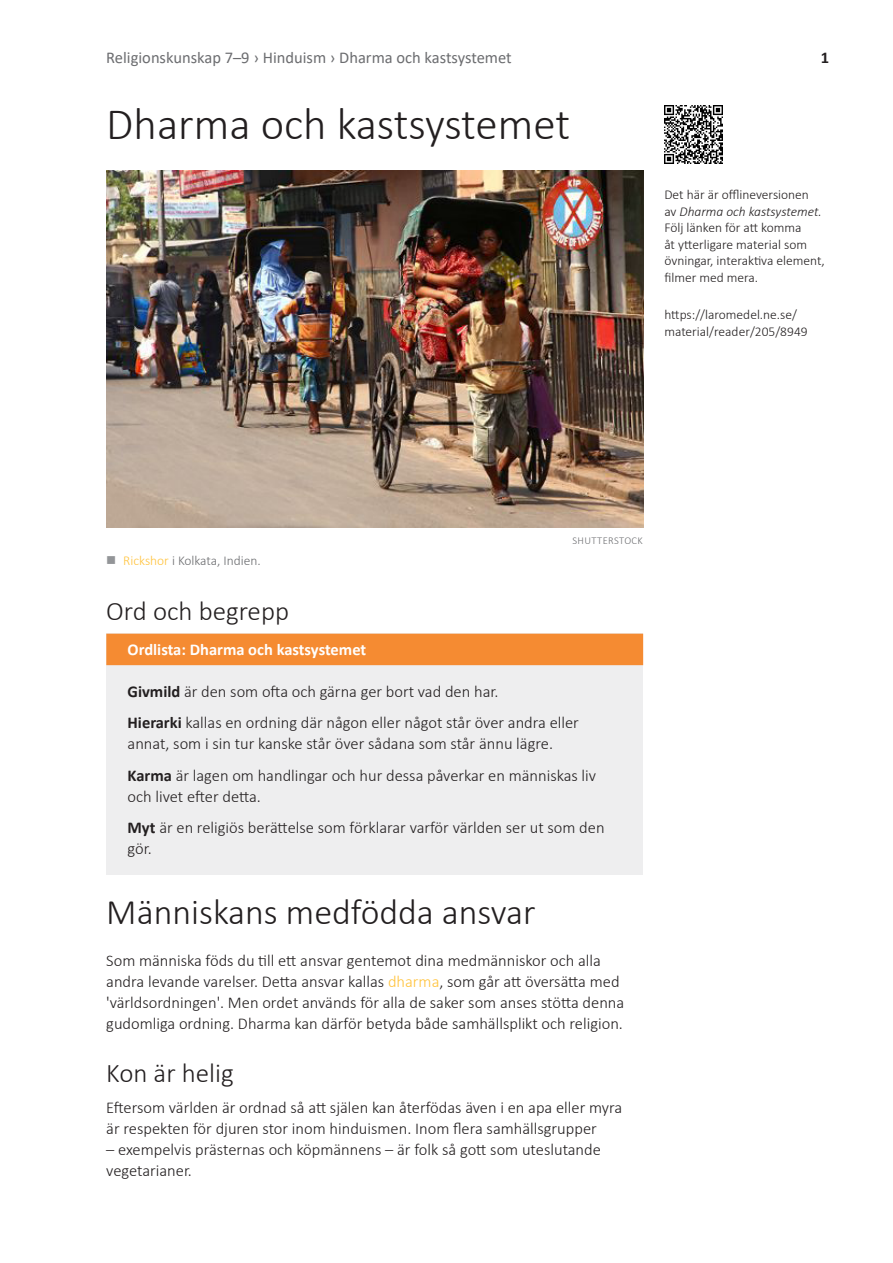
<style>
.page{position:relative;width:893px;height:1263px;background:#fff}
.page>*{position:absolute;margin:0;border:0;box-sizing:border-box;transform-origin:0 0}
.kt{font:300 45px "Calibri";color:#231f20}
.U3{font:300 36px "Calibri";color:#231f20}
.U4{font:300 27px "Calibri";color:#231f20}
.GT{font:300 16.5px/21px "Calibri";color:#231f20}
.Kasten_GT{font:300 16.5px/21px "Calibri";color:#231f20}
.t1{font:16.5px "Calibri";color:#6c6d70}
.Kasten_Titel_Kennfar{font:700 16.5px "Calibri";color:#fff}
.t2{font:700 16.5px "Calibri";color:#231f20}
.Hinweis_QR{font:300 13.5px/16.5px "Calibri";color:#231f20}
.t3{font:300 13.5px "Calibri";color:#6c6d70}
.Quellennachweis{font:300 10.5px "Calibri";letter-spacing:.04em;color:#6c6d70}
.s1{font-style:italic}
.s2{color:#ffc33c}
.s3{font-weight:700}
</style>
<div class="page">
<div style="left:106px;top:634px;width:537px;height:241px;background:#eeeeef"></div>
<div style="left:106px;top:634px;width:537px;height:31px;background:#f58b32"></div>
<img style="left:106px;top:170px;width:537px;height:358px">
<img style="left:664px;top:105px;width:59px;height:58px">
<p class="t1" style="left:106px;top:46px;width:407px">Religionskunskap 7–9 › Hinduism › Dharma och kastsystemet</p>
<p class="t2" style="left:821px;top:46px;width:10px">1</p>
<p class="kt" style="left:106px;top:96px;width:465px">Dharma och kastsystemet</p>
<p class="Hinweis_QR" style="left:664px;top:186px;width:162px">Det här är offlineversionen<br>av <span class="s1">Dharma och kastsystemet.<br></span>Följ länken för att komma<br>åt ytterligare material som övningar, interaktiva element, filmer med mera.</p>
<p class="Hinweis_QR" style="left:664px;top:306px;width:145px">https://laromedel.ne.se/ material/reader/205/8949</p>
<p class="t3" style="left:123px;top:552px;width:139px"><span class="s2">Rickshor</span> i Kolkata, Indien.</p>
<p class="Quellennachweis" style="left:572px;top:534px;width:72px">SHUTTERSTOCK</p>
<p class="U4" style="left:106px;top:594px;width:184px">Ord och begrepp</p>
<p class="Kasten_Titel_Kennfar" style="left:128px;top:637px;width:240px">Ordlista: Dharma och kastsystemet</p>
<p class="Kasten_GT" style="left:128px;top:680px;width:372px"><span class="s3">Givmild</span> är den som ofta och gärna ger bort vad den har.</p>
<p class="Kasten_GT" style="left:128px;top:712px;width:453px"><span class="s3">Hierarki</span> kallas en ordning där någon eller något står över andra eller annat, som i sin tur kanske står över sådana som står ännu lägre.</p>
<p class="Kasten_GT" style="left:128px;top:764px;width:470px"><span class="s3">Karma</span> är lagen om handlingar och hur dessa påverkar en människas liv och livet efter detta.</p>
<p class="Kasten_GT" style="left:128px;top:817px;width:479px"><span class="s3">Myt</span> är en religiös berättelse som förklarar varför världen ser ut som den gör.</p>
<p class="U3" style="left:106px;top:890px;width:431px">Människans medfödda ansvar</p>
<p class="GT" style="left:106px;top:950px;width:519px">Som människa föds du till ett ansvar gentemot dina medmänniskor och alla andra levande varelser. Detta ansvar kallas <span class="s2">dharma</span>, som går att översätta med 'världsordningen'. Men ordet används för alla de saker som anses stötta denna gudomliga ordning. Dharma kan därför betyda både samhällsplikt och religion.</p>
<p class="U4" style="left:106px;top:1056px;width:129px">Kon är helig</p>
<p class="GT" style="left:106px;top:1097px;width:517px">Eftersom världen är ordnad så att själen kan återfödas även i en apa eller myra är respekten för djuren stor inom hinduismen. Inom flera samhällsgrupper</p>
<p class="GT" style="left:106px;top:1139px;width:496px">– exempelvis prästernas och köpmännens – är folk så gott som uteslutande vegetarianer.</p>
</div>
